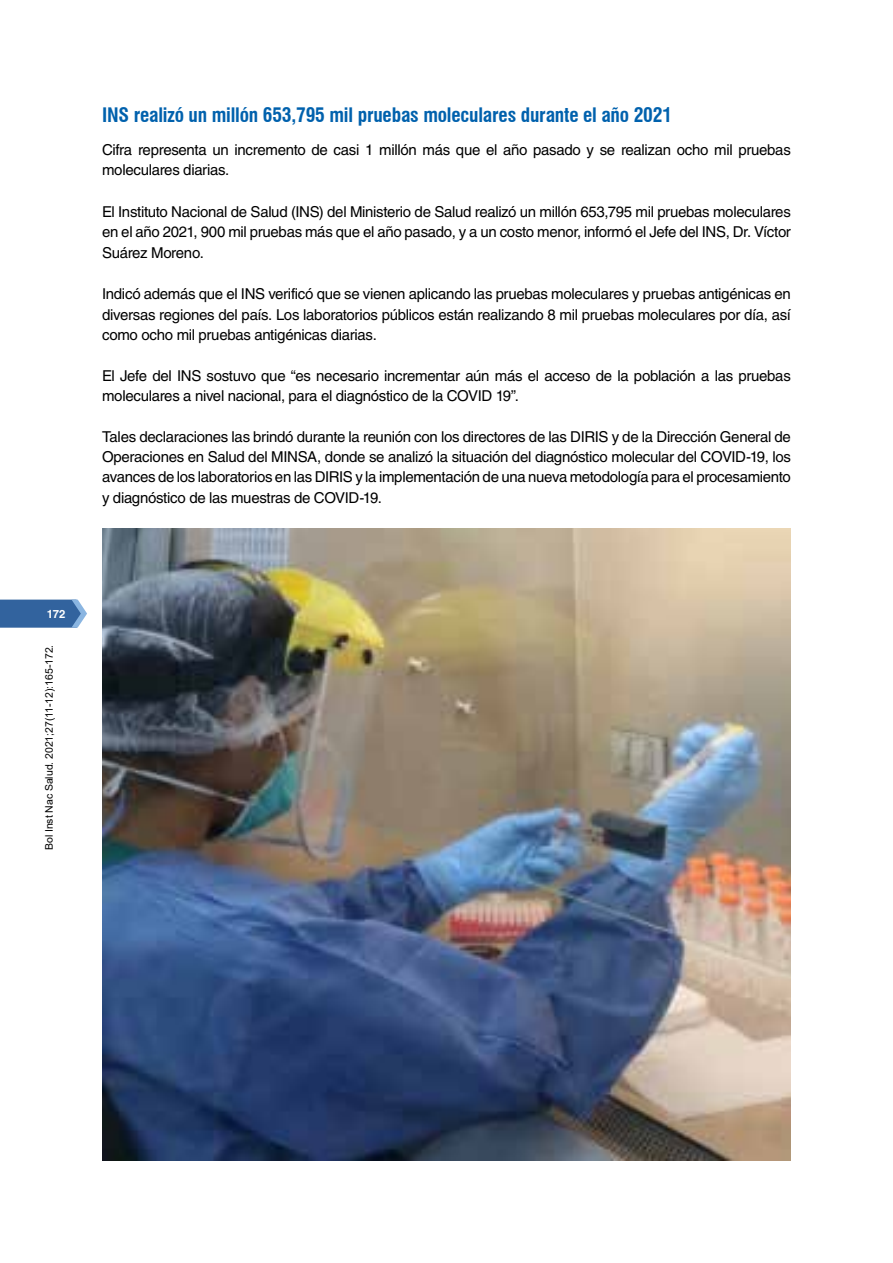
<style>
.page{position:relative;width:893px;height:1263px;background:#fff}
.page>*{position:absolute;margin:0;border:0;box-sizing:border-box;transform-origin:0 0}
.t1{font:700 condensed 19.5px "Swiss 721 BT";letter-spacing:-.01em;color:#0061ad}
.t2{font:15px/20.2px "Helvetica LT Std";letter-spacing:-.02em;color:#000;text-align:justify}
.t3{font:700 11.4px "Helvetica LT Std";color:#fff}
.t4{font:10.5px "Arial";letter-spacing:-.005em;color:#000}
</style>
<div class="page">
<svg style="left:0;top:600px;width:87px;height:28px;background:#4572a8"></svg>
<img style="left:102px;top:528px;width:689px;height:633px">
<h1 class="t1" style="left:102px;top:104px;width:572px">INS realizó un millón 653,795 mil pruebas moleculares durante el año 2021</h1>
<p class="t2" style="left:102px;top:139px;width:690px">Cifra representa un incremento de casi 1 millón más que el año pasado y se realizan ocho mil pruebas moleculares diarias.</p>
<p class="t2" style="left:102px;top:201px;width:690px">El Instituto Nacional de Salud (INS) del Ministerio de Salud realizó un millón 653,795 mil pruebas moleculares en el año 2021, 900 mil pruebas más que el año pasado, y a un costo menor, informó el Jefe del INS, Dr. Víctor Suárez Moreno.</p>
<p class="t2" style="left:102px;top:284px;width:690px">Indicó además que el INS verificó que se vienen aplicando las pruebas moleculares y pruebas antigénicas en diversas regiones del país. Los laboratorios públicos están realizando 8 mil pruebas moleculares por día, así como ocho mil pruebas antigénicas diarias.</p>
<p class="t2" style="left:102px;top:365px;width:690px">El Jefe del INS sostuvo que “es necesario incrementar aún más el acceso de la población a las pruebas moleculares a nivel nacional, para el diagnóstico de la COVID 19”.</p>
<p class="t2" style="left:102px;top:426px;width:690px">Tales declaraciones las brindó durante la reunión con los directores de las DIRIS y de la Dirección General de Operaciones en Salud del MINSA, donde se analizó la situación del diagnóstico molecular del COVID-19, los avances de los laboratorios en las DIRIS y la implementación de una nueva metodología para el procesamiento y diagnóstico de las muestras de COVID-19.</p>
<p class="t3" style="left:47px;top:607px;width:20px">172</p>
<p class="t4" style="left:42px;top:850px;width:207px;rotate:-90deg">Bol Inst Nac Salud. 2021;27(11-12):165-172.</p>
</div>
